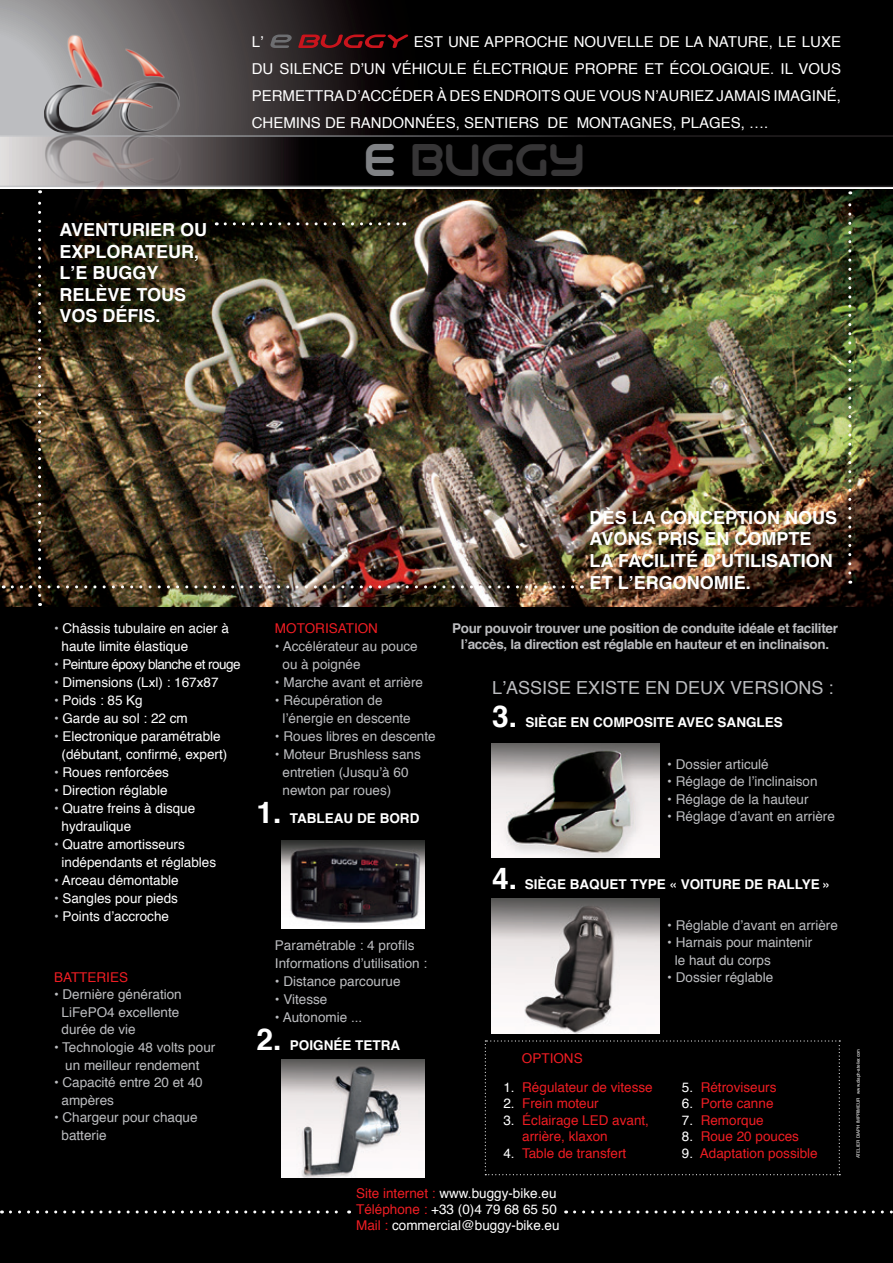
<style>
.page{position:relative;width:893px;height:1263px;background:#fff}
.page>*{position:absolute;margin:0;border:0;box-sizing:border-box;transform-origin:0 0}
.t1{font:44.25px "Syntha";color:#363536}
.t2{font:700 30px "Helvetica";color:#fff}
.t3{font:700 18px/21.6px "Helvetica";color:#fff}
.t4{font:18px "Helvetica";color:#bcbdc0}
.t5{font:15px "Helvetica";color:#fff}
.t6{font:13.5px/17.5px "Helvetica";color:#bcbdc0}
.t7{font:13.5px/18px "Helvetica";color:#fff}
.t8{font:13.5px/16.5px "Helvetica";color:#ee1d23}
.t9{font:700 13.5px/16.2px "Helvetica";letter-spacing:-.025em;color:#bcbdc0;text-align:center}
.t10{font:700 13.5px "Helvetica";color:#fff}
.t11{font:13.5px "Helvetica";letter-spacing:-.04em;color:#fff}
.t12{font:4.5px "Helvetica";color:#fff}
.s1{color:#808285}
.s2{color:#bcbdc0}
.s3{color:#fff}
.s4{color:#ee1d23}
.s5{color:#d1232a}
</style>
<div class="page">
<div style="left:0;top:604px;width:893px;height:659px;background:#000"></div>
<img style="left:0;top:190px;width:893px;height:417px">
<svg style="left:0;top:0;width:893px;height:135px;background:#0e0d0d"></svg>
<svg style="left:0;top:135px;width:893px;height:52px;background:#0d0d0d"></svg>
<img style="left:12px;top:190px;width:570px;height:405px">
<svg style="left:848px;top:191px;width:3px;height:382px"></svg>
<svg style="left:298px;top:35px;width:110px;height:13px"></svg>
<svg style="left:270px;top:35px;width:22px;height:13px"></svg>
<div style="left:281px;top:841px;width:144px;height:88px;background:#fff"></div>
<img style="left:281px;top:841px;width:144px;height:82px">
<img style="left:281px;top:1060px;width:144px;height:118px">
<img style="left:491px;top:898px;width:168px;height:135px">
<img style="left:491px;top:743px;width:168px;height:114px">
<img style="left:15px;top:0;width:197px;height:263px">
<svg style="left:485px;top:1040px;width:355px;height:135px"></svg>
<svg style="left:10px;top:1210px;width:340px;height:3px"></svg>
<svg style="left:574px;top:1210px;width:319px;height:3px"></svg>
<h3 class="t3" style="left:60px;top:219px;width:149px">AVENTURIER OU<br>EXPLORATEUR,<br>L’E BUGGY<br>RELÈVE TOUS<br>VOS DÉFIS.</h3>
<p class="t5" style="left:252px;top:30px;width:43px">L’ est</p>
<p class="t5" style="left:448px;top:30px;width:11px">une</p>
<p class="t5" style="left:484px;top:30px;width:12px">approche</p>
<p class="t5" style="left:574px;top:30px;width:12px">nou</p>
<p class="t5" style="left:607px;top:30px;width:20px">velle</p>
<p class="t5" style="left:659px;top:30px;width:60px">delanature</p>
<p class="t5" style="left:769px;top:30px;width:72px">, le luxe</p>
<p class="t5" style="left:252px;top:57px;width:38px">du silence</p>
<p class="t5" style="left:350px;top:57px;width:72px">d’un véhicule</p>
<p class="t5" style="left:473px;top:57px;width:21px">électrique</p>
<p class="t5" style="left:575px;top:57px;width:12px">propre</p>
<p class="t5" style="left:644px;top:57px;width:46px">et écologique</p>
<p class="t5" style="left:770px;top:57px;width:50px">. Il vous</p>
<p class="t5" style="left:252px;top:84px;width:12px">permettra</p>
<p class="t5" style="left:346px;top:84px;width:26px">d’acc</p>
<p class="t5" style="left:392px;top:84px;width:21px">éder</p>
<p class="t5" style="left:437px;top:84px;width:24px">à des</p>
<p class="t5" style="left:483px;top:84px;width:11px">endroits</p>
<p class="t5" style="left:564px;top:84px;width:12px">que</p>
<p class="t5" style="left:599px;top:84px;width:22px">vous</p>
<p class="t5" style="left:644px;top:84px;width:25px">n’aurie</p>
<p class="t5" style="left:704px;top:84px;width:22px">z jamais</p>
<p class="t5" style="left:774px;top:84px;width:10px">imagin</p>
<p class="t5" style="left:827px;top:84px;width:16px">é,</p>
<p class="t5" style="left:252px;top:111px;width:11px">chemins</p>
<p class="t5" style="left:325px;top:111px;width:37px">de randonn</p>
<p class="t5" style="left:426px;top:111px;width:49px">ées, sentiers</p>
<p class="t5" style="left:548px;top:111px;width:11px">de</p>
<p class="t5" style="left:577px;top:111px;width:12px">montagnes</p>
<p class="t5" style="left:672px;top:111px;width:20px">, plages</p>
<p class="t5" style="left:741px;top:111px;width:29px">, ….</p>
<h1 class="t1" style="left:364px;top:135px;width:223px"><span class="s1">E</span> Buggy</h1>
<p class="t7" style="left:62px;top:620px;width:169px;text-indent:-8px"><span class="s2">•</span> Châssis tubulaire en acier à haute limite élastique</p>
<p class="t11" style="left:54px;top:654px;width:188px"><span class="s2">•</span> Peinture époxy blanche et rouge</p>
<p class="t7" style="left:54px;top:674px;width:166px"><span class="s2">•</span> Dimensions (Lxl) : 167x87</p>
<p class="t7" style="left:54px;top:692px;width:90px"><span class="s2">•</span> Poids : 85 Kg</p>
<p class="t7" style="left:54px;top:710px;width:135px"><span class="s2">•</span> Garde au sol : 22 cm</p>
<p class="t7" style="left:54px;top:728px;width:175px;text-align:center"><span class="s2">•</span> Electronique paramétrable (débutant, confirmé, expert)</p>
<p class="t7" style="left:54px;top:764px;width:117px"><span class="s2">•</span> Roues renforcées</p>
<p class="t7" style="left:54px;top:782px;width:115px"><span class="s2">•</span> Direction réglable</p>
<p class="t7" style="left:62px;top:800px;width:135px;text-indent:-8px"><span class="s2">•</span> Quatre freins à disque hydraulique</p>
<p class="t7" style="left:62px;top:836px;width:156px;text-indent:-8px"><span class="s2">•</span> Quatre amortisseurs indépendants et réglables</p>
<p class="t7" style="left:54px;top:872px;width:126px"><span class="s2">•</span> Arceau démontable</p>
<p class="t7" style="left:54px;top:890px;width:126px"><span class="s2">•</span> Sangles pour pieds</p>
<p class="t7" style="left:54px;top:908px;width:117px"><span class="s2">•</span> Points d’accroche</p>
<p class="t8" style="left:54px;top:969px;width:76px">BATTERIES</p>
<p class="t6" style="left:62px;top:986px;width:122px;text-indent:-8px">• Dernière génération<br>LiFePO4 excellente durée de vie</p>
<p class="t6" style="left:54px;top:1039px;width:163px;text-align:center">• Technologie 48 volts pour un meilleur rendement</p>
<p class="t6" style="left:62px;top:1074px;width:143px;text-indent:-8px">• Capacité entre 20 et 40 ampères</p>
<p class="t6" style="left:62px;top:1109px;width:138px;text-indent:-8px">• Chargeur pour chaque batterie</p>
<p class="t8" style="left:275px;top:620px;width:105px">MOTORISATION</p>
<p class="t6" style="left:282px;top:638px;width:137px;line-height:18px;text-indent:-8px">• Accélérateur au pouce ou à poignée</p>
<p class="t6" style="left:275px;top:674px;width:150px">• Marche avant et arrière</p>
<p class="t6" style="left:282px;top:692px;width:130px;line-height:18px;text-indent:-8px">• Récupération de l’énergie en descente</p>
<p class="t6" style="left:275px;top:728px;width:162px">• Roues libres en descente</p>
<p class="t6" style="left:282px;top:746px;width:140px;line-height:18px;text-indent:-8px">• Moteur Brushless sans entretien (Jusqu’à 60 newton par roues)</p>
<h2 class="t2" style="left:257px;top:788px;width:27px">1.</h2>
<p class="t10" style="left:290px;top:807px;width:129px">TABLEAU DE BORD</p>
<p class="t6" style="left:275px;top:937px;width:154px;line-height:18px">Paramétrable : 4 profils<br>Informations d’utilisation :</p>
<p class="t6" style="left:275px;top:973px;width:127px">• Distance parcourue</p>
<p class="t6" style="left:275px;top:991px;width:54px">• Vitesse</p>
<p class="t6" style="left:275px;top:1009px;width:89px">• Autonomie ...</p>
<h2 class="t2" style="left:257px;top:1015px;width:27px">2.</h2>
<p class="t10" style="left:290px;top:1034px;width:112px">POIGNÉE TETRA</p>
<h3 class="t3" style="left:590px;top:507px;width:247px">DÈS LA CONCEPTION NOUS<br>AVONS PRIS EN COMPTE<br>LA FACILITÉ D’UTILISATION<br>ET L’ERGONOMIE.</h3>
<p class="t9" style="left:452px;top:620px;width:387px">POUR POUVOIR TROUVER UNE POSITION DE CONDUITE IDÉALE ET FACILITER<br>L’ACCÈS, LA DIRECTION EST RÉGLABLE EN HAUTEUR ET EN INCLINAISON.</p>
<h3 class="t4" style="left:492px;top:674px;width:26px">L’assise</h3>
<h3 class="t4" style="left:576px;top:674px;width:35px">existe</h3>
<h3 class="t4" style="left:645px;top:674px;width:43px">en deu</h3>
<h3 class="t4" style="left:713px;top:674px;width:40px">x versions</h3>
<h3 class="t4" style="left:828px;top:674px;width:7px">:</h3>
<h2 class="t2" style="left:492px;top:692px;width:27px">3.</h2>
<p class="t10" style="left:526px;top:712px;width:257px">SIÈGE EN COMPOSITE AVEC SANGLES</p>
<p class="t6" style="left:667px;top:755px;width:103px">• Dossier articulé</p>
<p class="t6" style="left:667px;top:773px;width:152px">• Réglage de l’inclinaison</p>
<p class="t6" style="left:667px;top:791px;width:143px">• Réglage de la hauteur</p>
<p class="t6" style="left:667px;top:808px;width:169px">• Réglage d’avant en arrière</p>
<h2 class="t2" style="left:492px;top:854px;width:27px">4.</h2>
<p class="t10" style="left:525px;top:873px;width:308px">SIÈGE BAQUET TYPE « VOITURE DE RALLYE »</p>
<p class="t6" style="left:667px;top:916px;width:172px">• Réglable d’avant en arrière</p>
<p class="t6" style="left:675px;top:934px;width:139px;text-indent:-8px">• Harnais pour maintenir le haut du corps</p>
<p class="t6" style="left:667px;top:969px;width:108px">• Dossier réglable</p>
<p class="t8" style="left:522px;top:1050px;width:20px">Options</p>
<p class="t8" style="left:503px;top:1079px;width:151px"><span class="s3">1.</span> Régulateur de vitesse</p>
<p class="t8" style="left:503px;top:1095px;width:97px"><span class="s3">2.</span> Frein moteur</p>
<p class="t8" style="left:522px;top:1112px;width:128px;text-indent:-19px"><span class="s3">3.</span> Éclairage LED avant, arrière, klaxon</p>
<p class="t8" style="left:503px;top:1145px;width:124px"><span class="s3">4.</span> Table de transfert</p>
<p class="t8" style="left:682px;top:1079px;width:96px"><span class="s3">5.</span> Rétroviseurs</p>
<p class="t8" style="left:682px;top:1095px;width:93px"><span class="s3">6.</span> Porte canne</p>
<p class="t8" style="left:682px;top:1112px;width:83px"><span class="s3">7.</span> Remorque</p>
<p class="t8" style="left:682px;top:1128px;width:119px"><span class="s3">8.</span> Roue 20 pouces</p>
<p class="t8" style="left:682px;top:1145px;width:137px"><span class="s3">9.</span> Adaptation possible</p>
<p class="t7" style="left:356px;top:1185px;width:205px;line-height:16.2px"><span class="s4">Site internet</span> <span class="s5">:</span> www.buggy-bike.eu<br><span class="s4">Téléphone :</span> +33 (0)4 79 68 65 50<br><span class="s4">Mail :</span> commercial@buggy-bike.eu</p>
<p class="t12" style="left:855px;top:1158px;width:111px;rotate:-90deg">ATELIER DIAPH IMPRIMEUR www.diaph-atelier.com</p>
</div>
